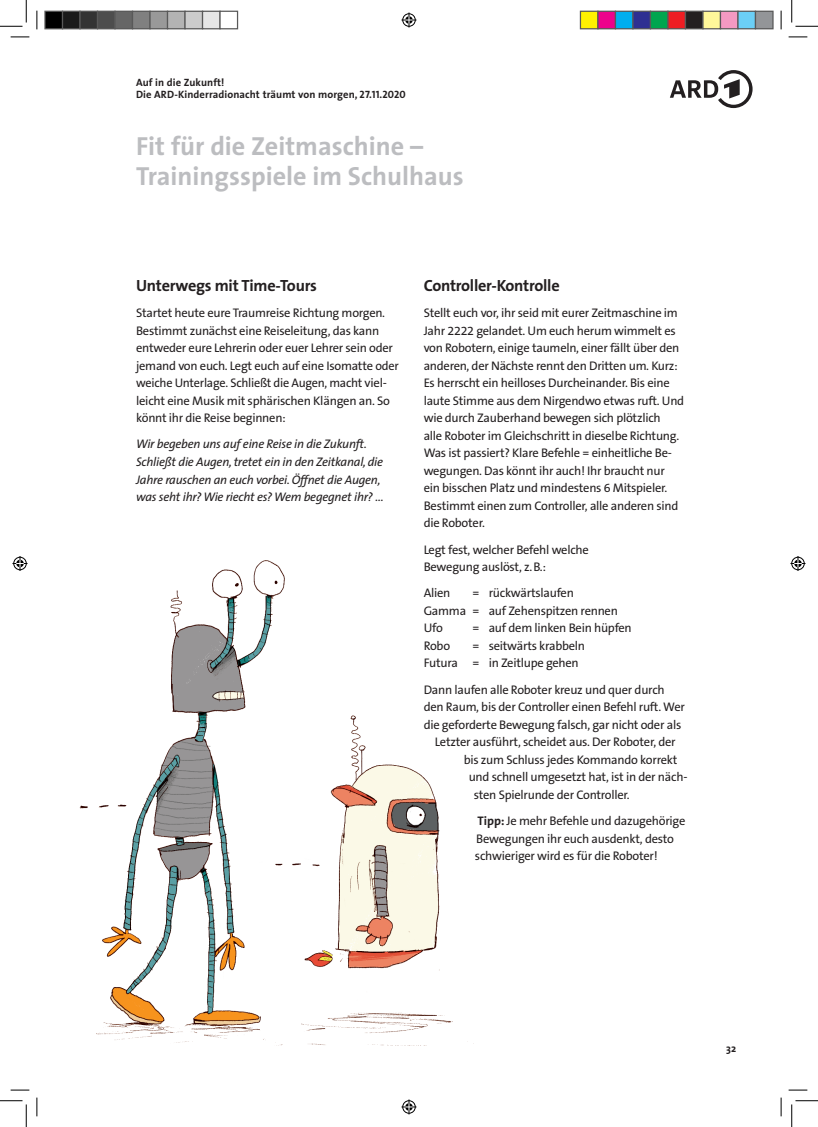
<style>
.page{position:relative;width:818px;height:1127px;background:#fff}
.page>*{position:absolute;margin:0;border:0;box-sizing:border-box;transform-origin:0 0}
.t1{font:700 26.25px/30px "The Sans";color:#bcbdc0}
.t2{font:700 16.25px "The Sans";letter-spacing:-.015em;color:#231f20}
.t3{font:12.5px/17.5px "The Sans B W5 Plain";letter-spacing:-.02em;color:#231f20}
.t4{font:italic 12.5px/17.5px "The Sans";letter-spacing:-.02em;color:#231f20}
.t5{font:700 10.62px/11.9px "The Sans";letter-spacing:.01em;color:#231f20}
.s1{font-family:"The Sans Bold Caps";font-weight:400}
.s2{font-family:"The Sans";font-weight:700}
</style>
<div class="page">
<svg style="left:670px;top:70px;width:82px;height:38px"></svg>
<img style="left:26px;top:560px;width:448px;height:531px">
<svg style="left:11px;top:36px;width:18px;height:2px"></svg>
<svg style="left:788px;top:36px;width:19px;height:2px"></svg>
<svg style="left:11px;top:1088px;width:18px;height:2px"></svg>
<svg style="left:788px;top:1089px;width:19px;height:1px"></svg>
<svg style="left:36px;top:11px;width:2px;height:18px"></svg>
<svg style="left:36px;top:1097px;width:2px;height:18px"></svg>
<svg style="left:780px;top:11px;width:2px;height:18px"></svg>
<svg style="left:780px;top:1097px;width:2px;height:18px"></svg>
<svg style="left:0;top:0;width:27px;height:27px"></svg>
<svg style="left:0;top:1100px;width:27px;height:26px"></svg>
<svg style="left:791px;top:0;width:27px;height:27px"></svg>
<svg style="left:791px;top:1100px;width:27px;height:26px"></svg>
<svg style="left:401px;top:13px;width:15px;height:15px"></svg>
<svg style="left:401px;top:1099px;width:15px;height:15px"></svg>
<svg style="left:13px;top:556px;width:15px;height:15px"></svg>
<svg style="left:790px;top:556px;width:15px;height:15px"></svg>
<div style="left:45px;top:11px;width:18px;height:18px;background:#000"></div>
<div style="left:44px;top:11px;width:19px;height:18px;border:1px solid #595959"></div>
<div style="left:63px;top:11px;width:17px;height:18px;background:#1a1a1a"></div>
<div style="left:62px;top:11px;width:19px;height:18px;border:1px solid #595959"></div>
<div style="left:80px;top:11px;width:18px;height:18px;background:#333"></div>
<div style="left:79px;top:11px;width:19px;height:18px;border:1px solid #595959"></div>
<div style="left:98px;top:11px;width:17px;height:18px;background:#4d4d4d"></div>
<div style="left:97px;top:11px;width:19px;height:18px;border:1px solid #595959"></div>
<div style="left:115px;top:11px;width:18px;height:18px;background:#666"></div>
<div style="left:114px;top:11px;width:19px;height:18px;border:1px solid #595959"></div>
<div style="left:133px;top:11px;width:17px;height:18px;background:#808080"></div>
<div style="left:132px;top:11px;width:19px;height:18px;border:1px solid #595959"></div>
<div style="left:150px;top:11px;width:18px;height:18px;background:#999"></div>
<div style="left:149px;top:11px;width:19px;height:18px;border:1px solid #595959"></div>
<div style="left:168px;top:11px;width:17px;height:18px;background:#b3b3b3"></div>
<div style="left:167px;top:11px;width:19px;height:18px;border:1px solid #595959"></div>
<div style="left:185px;top:11px;width:18px;height:18px;background:#ccc"></div>
<div style="left:184px;top:11px;width:19px;height:18px;border:1px solid #595959"></div>
<div style="left:203px;top:11px;width:17px;height:18px;background:#e6e6e6"></div>
<div style="left:202px;top:11px;width:19px;height:18px;border:1px solid #595959"></div>
<div style="left:219px;top:11px;width:19px;height:18px;border:1px solid #595959"></div>
<div style="left:580px;top:11px;width:18px;height:18px;background:#fff101"></div>
<div style="left:580px;top:11px;width:18px;height:18px;border:1px solid #595959"></div>
<div style="left:598px;top:11px;width:17px;height:18px;background:#ed028c"></div>
<div style="left:597px;top:11px;width:19px;height:18px;border:1px solid #595959"></div>
<div style="left:615px;top:11px;width:18px;height:18px;background:#00aeef"></div>
<div style="left:615px;top:11px;width:18px;height:18px;border:1px solid #595959"></div>
<div style="left:633px;top:11px;width:17px;height:18px;background:#2e3092"></div>
<div style="left:632px;top:11px;width:19px;height:18px;border:1px solid #595959"></div>
<div style="left:650px;top:11px;width:18px;height:18px;background:#00a54f"></div>
<div style="left:650px;top:11px;width:18px;height:18px;border:1px solid #595959"></div>
<div style="left:668px;top:11px;width:17px;height:18px;background:#ee1d23"></div>
<div style="left:667px;top:11px;width:19px;height:18px;border:1px solid #595959"></div>
<div style="left:685px;top:11px;width:18px;height:18px;background:#231f20"></div>
<div style="left:685px;top:11px;width:18px;height:18px;border:1px solid #595959"></div>
<div style="left:703px;top:11px;width:17px;height:18px;background:#fff79a"></div>
<div style="left:702px;top:11px;width:19px;height:18px;border:1px solid #595959"></div>
<div style="left:720px;top:11px;width:18px;height:18px;background:#f499c2"></div>
<div style="left:720px;top:11px;width:18px;height:18px;border:1px solid #595959"></div>
<div style="left:738px;top:11px;width:17px;height:18px;background:#6bcff6"></div>
<div style="left:737px;top:11px;width:19px;height:18px;border:1px solid #595959"></div>
<div style="left:755px;top:11px;width:18px;height:18px;background:#939598"></div>
<div style="left:755px;top:11px;width:18px;height:18px;border:1px solid #595959"></div>
<p class="t5" style="left:136px;top:76px;width:271px">Auf in die Zukunft!<br>Die ARD-Kinderradionacht träumt von morgen, <span class="s1">27.11.2020</span></p>
<h1 class="t1" style="left:136px;top:131px;width:329px">Fit für die Zeitmaschine –<br>Trainingsspiele im Schulhaus</h1>
<h2 class="t2" style="left:136px;top:272px;width:182px">Unterwegs mit Time-Tours</h2>
<p class="t3" style="left:136px;top:304px;width:264px">Startet heute eure Traumreise Richtung morgen.<br>Bestimmt zunächst eine Reiseleitung, das kann entweder eure Lehrerin oder euer Lehrer sein oder jemand von euch. Legt euch auf eine Isomatte oder weiche Unterlage. Schließt die Augen, macht viel&shy;leicht eine Musik mit sphärischen Klängen an. So könnt ihr die Reise beginnen:</p>
<p class="t4" style="left:136px;top:435px;width:249px">Wir begeben uns auf eine Reise in die Zukunft.<br>Schließt die Augen, tretet ein in den Zeitkanal, die Jahre rauschen an euch vorbei. Öffnet die Augen, was seht ihr? Wie riecht es? Wem begegnet ihr? …</p>
<h2 class="t2" style="left:424px;top:272px;width:137px">Controller-Kontrolle</h2>
<p class="t3" style="left:424px;top:304px;width:262px">Stellt euch vor, ihr seid mit eurer Zeitmaschine im Jahr 2222 gelandet. Um euch herum wimmelt es von Robotern, einige taumeln, einer fällt über den anderen, der Nächste rennt den Dritten um. Kurz:<br>Es herrscht ein heilloses Durcheinander. Bis eine laute Stimme aus dem Nirgendwo etwas ruft. Und wie durch Zauberhand bewegen sich plötzlich<br>alle Roboter im Gleichschritt in dieselbe Richtung.<br>Was ist passiert? Klare Befehle = einheitliche Be&shy;wegungen. Das könnt ihr auch! Ihr braucht nur ein bisschen Platz und mindestens 6 Mitspieler.<br>Bestimmt einen zum Controller, alle anderen sind die Roboter.</p>
<p class="t3" style="left:424px;top:540px;width:167px">Legt fest, welcher Befehl welche<br>Bewegung auslöst, z.B.:</p>
<p class="t3" style="left:424px;top:584px;width:28px">Alien</p>
<p class="t3" style="left:424px;top:584px;width:196px;text-indent:49px">= rückwärtslaufen<br>Gamma = auf Zehenspitzen rennen<br>Ufo</p>
<p class="t3" style="left:472px;top:619px;width:161px">= auf dem linken Bein hüpfen</p>
<p class="t3" style="left:424px;top:636px;width:163px;text-indent:49px">= seitwärts krabbeln<br>Futura = in Zeitlupe gehen</p>
<p class="t3" style="left:424px;top:680px;width:242px">Dann laufen alle Roboter kreuz und quer durch</p>
<p class="t3" style="left:424px;top:698px;width:263px">den Raum, bis der Controller einen Befehl ruft. Wer</p>
<p class="t3" style="left:424px;top:715px;width:259px">die geforderte Bewegung falsch, gar nicht oder als</p>
<p class="t3" style="left:435px;top:733px;width:242px">Letzter ausführt, scheidet aus. Der Roboter, der</p>
<p class="t3" style="left:464px;top:750px;width:215px">bis zum Schluss jedes Kommando korrekt</p>
<p class="t3" style="left:469px;top:768px;width:220px">und schnell umgesetzt hat, ist in der näch-</p>
<p class="t3" style="left:474px;top:785px;width:158px">sten Spielrunde der Controller.</p>
<p class="t3" style="left:475px;top:811px;width:212px"><span class="s2">Tipp:</span> Je mehr Befehle und dazugehörige<br>Bewegungen ihr euch ausdenkt, desto schwieriger wird es für die Roboter!</p>
<p class="t3" style="left:424px;top:636px;width:28px">Robo</p>
<p class="t5" style="left:726px;top:1041px;width:11px">32</p>
</div>
